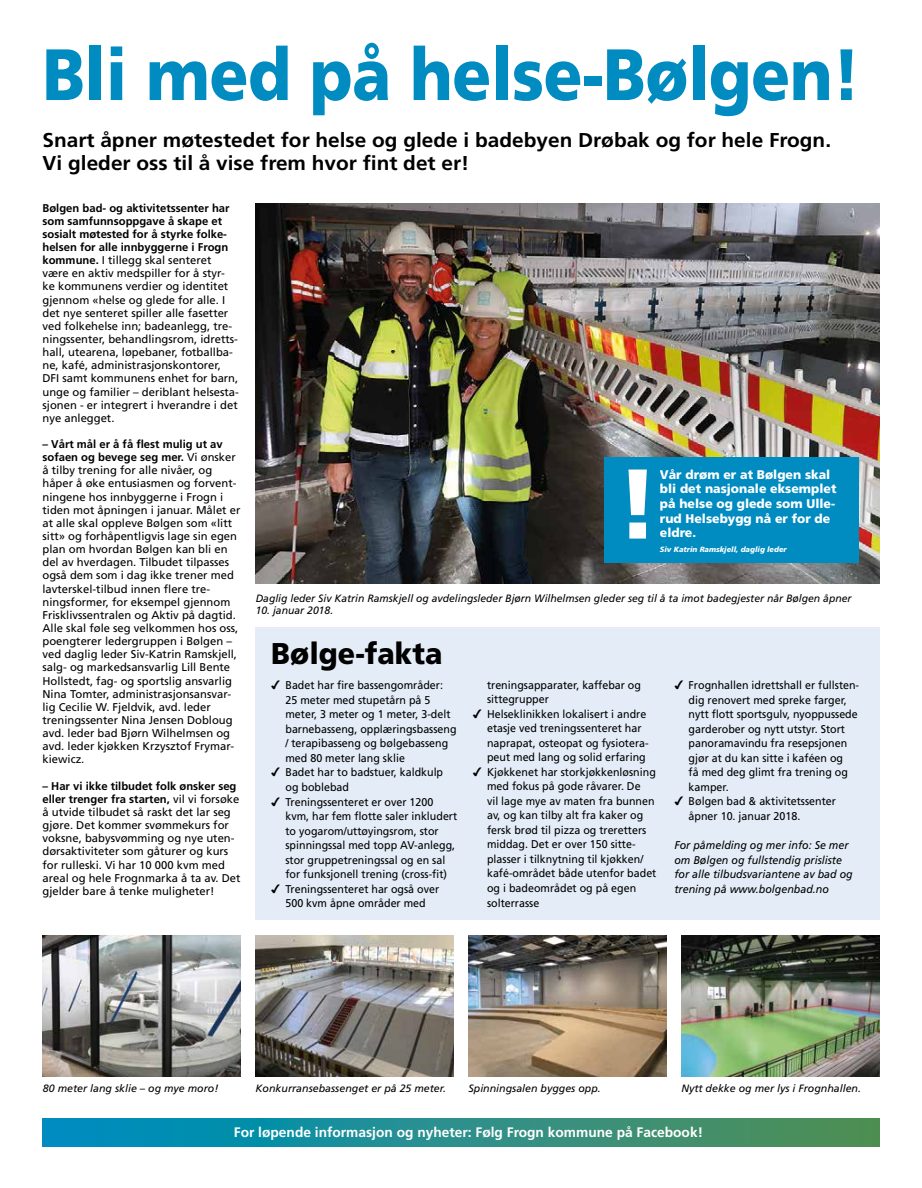
<style>
.page{position:relative;width:922px;height:1188px;background:#fff}
.page>*{position:absolute;margin:0;border:0;box-sizing:border-box;transform-origin:0 0}
.t1{font:900 98.88px "Frutiger";color:#fff}
.t2{font:900 72.5px "Frutiger";letter-spacing:-.005em;color:#008bc1;scale:.88 1}
.t3{font:900 30px "Frutiger";color:#000;scale:.95 1}
.t4{font:700 20px/22.5px "Frutiger";color:#000;scale:1.04 1}
.t5{font:700 13.75px "Frutiger";color:#fff}
.t6{font:900 12.5px/14.6px "Frutiger";color:#fff}
.t7{font:11.25px/13.1px "Frutiger";color:#000}
.t8{font:11.25px "Frutiger";color:#000;scale:.95 1}
.t9{font:italic 11.25px/14.5px "Frutiger";color:#000;scale:.95 1}
.t10{font:italic 10.62px "Frutiger";color:#000}
.t11{font:italic 900 7.5px "Frutiger";color:#fff}
.s1{font-weight:700}
.s2{font-family:"Monotype Sorts"}
</style>
<div class="page">
<svg style="left:43px;top:1118px;width:836px;height:27px;background:#268e8b"></svg>
<div style="left:255px;top:627px;width:625px;height:292px;background:#e4edf7"></div>
<img style="left:255px;top:203px;width:624px;height:380px">
<img style="left:43px;top:935px;width:197px;height:141px">
<img style="left:255px;top:935px;width:198px;height:141px">
<img style="left:468px;top:935px;width:198px;height:141px">
<img style="left:681px;top:935px;width:198px;height:141px">
<div style="left:603px;top:457px;width:254px;height:106px;background:#008bc1"></div>
<h2 class="t2" style="left:43px;top:31px;width:930px">Bli med på helse-Bølgen!</h2>
<h3 class="t4" style="left:43px;top:129px;width:759px">Snart åpner møtestedet for helse og glede i badebyen Drøbak og for hele Frogn.<br>Vi gleder oss til å vise frem hvor fint det er!</h3>
<p class="t7" style="left:42px;top:201px;width:198px"><span class="s1">Bølgen bad- og aktivitetssenter har som samfunnsoppgave å skape et sosialt møtested for å styrke folke&shy;helsen for alle innbyggerne i Frogn kommune.</span> I tillegg skal senteret være en aktiv medspiller for å styr&shy;ke kommunens verdier og identitet gjennom «helse og glede for alle. I det nye senteret spiller alle fasetter ved folkehelse inn; badeanlegg, tre&shy;ningssenter, behandlingsrom, idretts&shy;hall, utearena, løpebaner, fotballba&shy;ne, kafé, administrasjonskontorer, DFI samt kommunens enhet for barn, unge og familier – deriblant helsesta&shy;sjonen - er integrert i hverandre i det nye anlegget.</p>
<p class="t7" style="left:42px;top:437px;width:199px"><span class="s1">– Vårt mål er å få flest mulig ut av sofaen og bevege seg mer.</span> Vi ønsker å tilby trening for alle nivåer, og håper å øke entusiasmen og forvent&shy;ningene hos innbyggerne i Frogn i tiden mot åpningen i januar. Målet er at alle skal oppleve Bølgen som «litt sitt» og forhåpentligvis lage sin egen plan om hvordan Bølgen kan bli en del av hverdagen. Tilbudet tilpasses også dem som i dag ikke trener med lavterskel-tilbud innen flere tre&shy;ningsformer, for eksempel gjennom Frisklivssentralen og Aktiv på dagtid.<br>Alle skal føle seg velkommen hos oss, poengterer ledergruppen i Bølgen – ved daglig leder Siv-Katrin Ramskjell, salg- og markedsansvarlig Lill Bente Hollstedt, fag- og sportslig ansvarlig Nina Tomter, administrasjonsansvar&shy;lig Cecilie W. Fjeldvik, avd. leder treningssenter Nina Jensen Dobloug avd. leder bad Bjørn Wilhelmsen og avd. leder kjøkken Krzysztof Frymar&shy;kiewicz.</p>
<p class="t7" style="left:42px;top:779px;width:199px"><span class="s1">– Har vi ikke tilbudet folk ønsker seg eller trenger fra starten,</span> vil vi forsøke å utvide tilbudet så raskt det lar seg gjøre. Det kommer svømmekurs for voksne, babysvømming og nye uten&shy;dørsaktiviteter som gåturer og kurs for rulleski. Vi har 10 000 kvm med areal og hele Frognmarka å ta av. Det gjelder bare å tenke muligheter!</p>
<h1 class="t1" style="left:615px;top:444px;width:45px">!</h1>
<p class="t6" style="left:659px;top:467px;width:178px">Vår drøm er at Bølgen skal bli det nasjonale eksemplet på helse og glede som Ulle&shy;rud Helsebygg nå er for de eldre.</p>
<p class="t11" style="left:659px;top:544px;width:128px">Siv Katrin Ramskjell, daglig leder</p>
<p class="t10" style="left:255px;top:592px;width:597px">Daglig leder Siv Katrin Ramskjell og avdelingsleder Bjørn Wilhelmsen gleder seg til å ta imot badegjester når Bølgen åpner</p>
<p class="t10" style="left:255px;top:604px;width:79px">10. januar 2018.</p>
<h3 class="t3" style="left:271px;top:635px;width:182px">Bølge-fakta</h3>
<p class="t8" style="left:271px;top:678px;width:182px"><span class="s2">4</span> Badet har fire bassengområder:</p>
<p class="t8" style="left:285px;top:693px;width:154px">25 meter med stupetårn på 5</p>
<p class="t8" style="left:285px;top:707px;width:175px">meter, 3 meter og 1 meter, 3-delt</p>
<p class="t8" style="left:285px;top:722px;width:182px">barnebasseng, opplæringsbasseng</p>
<p class="t8" style="left:285px;top:736px;width:173px">/ terapibasseng og bølgebasseng</p>
<p class="t8" style="left:285px;top:751px;width:127px">med 80 meter lang sklie</p>
<p class="t8" style="left:271px;top:765px;width:182px"><span class="s2">4</span> Badet har to badstuer, kaldkulp</p>
<p class="t8" style="left:285px;top:780px;width:68px">og boblebad</p>
<p class="t8" style="left:271px;top:794px;width:172px"><span class="s2">4</span> Treningssenteret er over 1200</p>
<p class="t8" style="left:285px;top:809px;width:182px">kvm, har fem flotte saler inkludert</p>
<p class="t8" style="left:285px;top:823px;width:163px">to yogarom/uttøyingsrom, stor</p>
<p class="t8" style="left:285px;top:838px;width:180px">spinningssal med topp AV-anlegg,</p>
<p class="t8" style="left:285px;top:852px;width:170px">stor gruppetreningssal og en sal</p>
<p class="t8" style="left:285px;top:867px;width:172px">for funksjonell trening (cross-fit)</p>
<p class="t8" style="left:271px;top:881px;width:178px"><span class="s2">4</span> Treningssenteret har også over</p>
<p class="t8" style="left:285px;top:896px;width:149px">500 kvm åpne områder med</p>
<p class="t8" style="left:487px;top:678px;width:163px">treningsapparater, kaffebar og</p>
<p class="t8" style="left:487px;top:692px;width:67px">sittegrupper</p>
<p class="t8" style="left:472px;top:707px;width:184px"><span class="s2">4</span> Helseklinikken lokalisert i andre</p>
<p class="t8" style="left:487px;top:721px;width:164px">etasje ved treningssenteret har</p>
<p class="t8" style="left:487px;top:736px;width:172px">naprapat, osteopat og fysiotera-</p>
<p class="t8" style="left:487px;top:750px;width:168px">peut med lang og solid erfaring</p>
<p class="t8" style="left:472px;top:765px;width:194px"><span class="s2">4</span> Kjøkkenet har storkjøkkenløsning</p>
<p class="t8" style="left:487px;top:779px;width:163px">med fokus på gode råvarer. De</p>
<p class="t8" style="left:487px;top:794px;width:178px">vil lage mye av maten fra bunnen</p>
<p class="t8" style="left:487px;top:808px;width:166px">av, og kan tilby alt fra kaker og</p>
<p class="t8" style="left:487px;top:823px;width:169px">fersk brød til pizza og treretters</p>
<p class="t8" style="left:487px;top:837px;width:158px">middag. Det er over 150 sitte-</p>
<p class="t8" style="left:487px;top:852px;width:166px">plasser i tilknytning til kjøkken/</p>
<p class="t8" style="left:487px;top:866px;width:180px">kafé-området både utenfor badet</p>
<p class="t8" style="left:487px;top:881px;width:158px">og i badeområdet og på egen</p>
<p class="t8" style="left:487px;top:895px;width:57px">solterrasse</p>
<p class="t8" style="left:674px;top:678px;width:196px"><span class="s2">4</span> Frognhallen idrettshall er fullsten-</p>
<p class="t8" style="left:688px;top:693px;width:168px">dig renovert med spreke farger,</p>
<p class="t8" style="left:688px;top:707px;width:179px">nytt flott sportsgulv, nyoppussede</p>
<p class="t8" style="left:688px;top:722px;width:166px">garderober og nytt utstyr. Stort</p>
<p class="t8" style="left:688px;top:736px;width:168px">panoramavindu fra resepsjonen</p>
<p class="t8" style="left:688px;top:751px;width:164px">gjør at du kan sitte i kaféen og</p>
<p class="t8" style="left:688px;top:765px;width:169px">få med deg glimt fra trening og</p>
<p class="t8" style="left:688px;top:780px;width:44px">kamper.</p>
<p class="t8" style="left:674px;top:794px;width:171px"><span class="s2">4</span> Bølgen bad &amp; aktivitetssenter</p>
<p class="t8" style="left:688px;top:809px;width:119px">åpner 10. januar 2018.</p>
<p class="t9" style="left:674px;top:837px;width:189px">For påmelding og mer info: Se mer om Bølgen og fullstendig prisliste for alle tilbudsvariantene av bad og trening på www.bolgenbad.no</p>
<p class="t10" style="left:43px;top:1081px;width:177px">80 meter lang sklie – og mye moro!</p>
<p class="t10" style="left:255px;top:1081px;width:192px">Konkurransebassenget er på 25 meter.</p>
<p class="t10" style="left:468px;top:1081px;width:134px">Spinningsalen bygges opp.</p>
<p class="t10" style="left:681px;top:1081px;width:181px">Nytt dekke og mer lys i Frognhallen.</p>
<p class="t5" style="left:234px;top:1123px;width:470px">For løpende informasjon og nyheter: Følg Frogn kommune på Facebook!</p>
</div>
